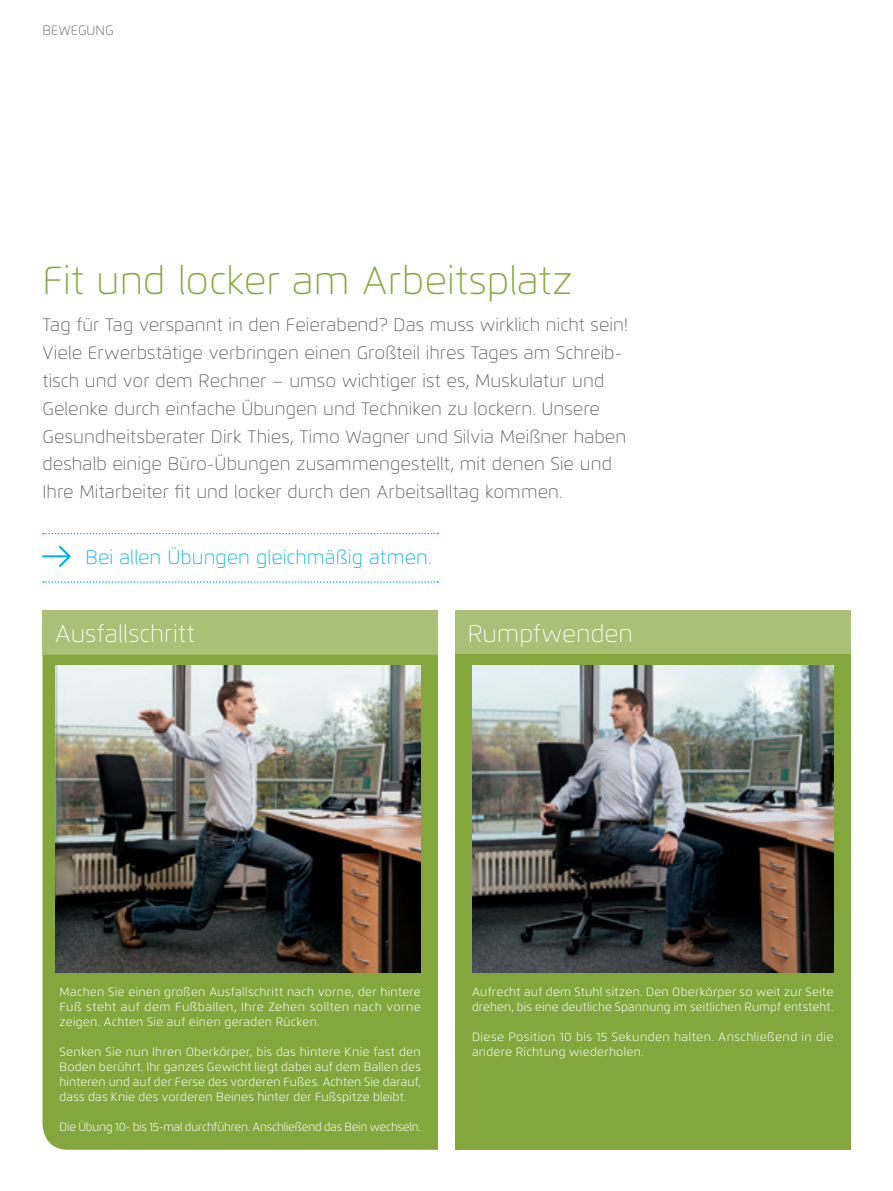
<style>
.page{position:relative;width:893px;height:1191px;background:#fff}
.page>*{position:absolute;margin:0;border:0;box-sizing:border-box;transform-origin:0 0}
.t1{font:100 39px "Flexo";color:#83a73c}
.t2{font:100 24px "Flexo";letter-spacing:.005em;color:#fff}
.t3{font:100 19.5px "Flexo";color:#00aeef}
.t4{font:100 18px/27.9px "Flexo";letter-spacing:.005em;color:#57585a}
.t5{font:100 13.5px "Flexo";color:#57585a}
.t6{font:300 12px/15px "Flexo";letter-spacing:.02em;color:#fff;text-align:justify}
.t7{font:300 12px "Flexo";letter-spacing:-.015em;color:#fff;scale:.96 1}
</style>
<div class="page">
<div style="left:43px;top:655px;width:395px;height:494px;background:#83a73c"></div>
<div style="left:455px;top:655px;width:395px;height:494px;background:#83a73c"></div>
<div style="left:43px;top:610px;width:395px;height:44px;background:#a8c176"></div>
<div style="left:455px;top:610px;width:395px;height:44px;background:#a8c176"></div>
<img style="left:55px;top:666px;width:366px;height:307px">
<img style="left:472px;top:666px;width:361px;height:307px">
<svg style="left:43px;top:533px;width:395px;height:1px"></svg>
<svg style="left:43px;top:581px;width:395px;height:2px"></svg>
<svg style="left:42px;top:546px;width:29px;height:21px"></svg>
<p class="t5" style="left:43px;top:22px;width:73px">BEWEGUNG</p>
<h1 class="t1" style="left:43px;top:257px;width:532px">Fit und locker am Arbeitsplatz</h1>
<p class="t4" style="left:43px;top:311px;width:587px">Tag für Tag verspannt in den Feierabend? Das muss wirklich nicht sein!<br>Viele Erwerbstätige verbringen einen Großteil ihres Tages am Schreib&shy;tisch und vor dem Rechner – umso wichtiger ist es, Muskulatur und Gelenke durch einfache Übungen und Techniken zu lockern. Unsere Gesundheitsberater Dirk Thies, Timo Wagner und Silvia Meißner haben deshalb einige Büro-Übungen zusammengestellt, mit denen Sie und Ihre Mitarbeiter fit und locker durch den Arbeitsalltag kommen.</p>
<h3 class="t3" style="left:85px;top:545px;width:348px">Bei allen Übungen gleichmäßig atmen.</h3>
<h2 class="t2" style="left:55px;top:619px;width:141px">Ausfallschritt</h2>
<h2 class="t2" style="left:468px;top:619px;width:167px">Rumpfwenden</h2>
<p class="t6" style="left:60px;top:984px;width:363px">Machen Sie einen großen Ausfallschritt nach vorne, der hintere Fuß steht auf dem Fußballen, Ihre Zehen sollten nach vorne zeigen. Achten Sie auf einen geraden Rücken.</p>
<p class="t6" style="left:60px;top:1044px;width:363px">Senken Sie nun Ihren Oberkörper, bis das hintere Knie fast den Boden berührt. Ihr ganzes Gewicht liegt dabei auf dem Ballen des hinteren und auf der Ferse des vorderen Fußes. Achten Sie darauf, dass das Knie des vorderen Beines hinter der Fußspitze bleibt.</p>
<p class="t7" style="left:60px;top:1120px;width:378px">Die Übung 10- bis 15-mal durchführen. Anschließend das Bein wechseln.</p>
<p class="t6" style="left:472px;top:984px;width:363px">Aufrecht auf dem Stuhl sitzen. Den Oberkörper so weit zur Seite drehen, bis eine deutliche Spannung im seitlichen Rumpf entsteht.</p>
<p class="t6" style="left:472px;top:1029px;width:363px">Diese Position 10 bis 15 Sekunden halten. Anschließend in die andere Richtung wiederholen.</p>
</div>
